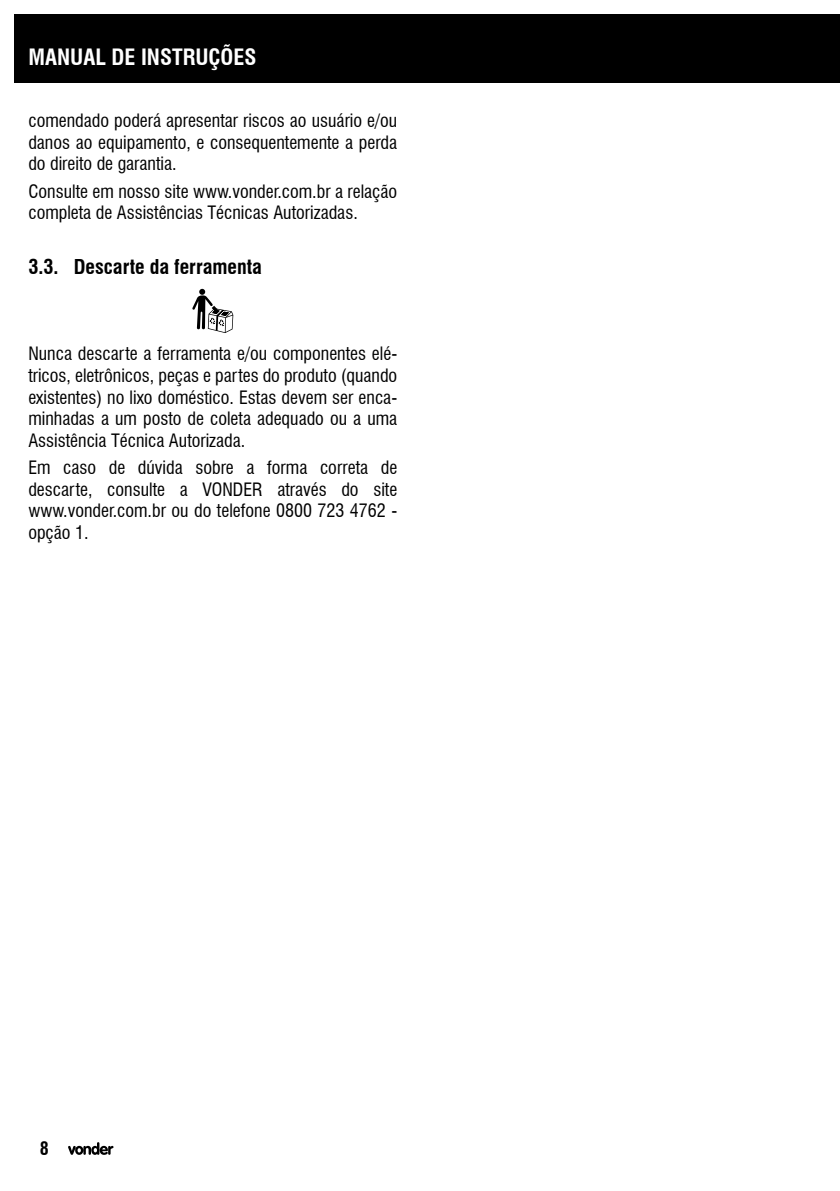
<style>
.page{position:relative;width:840px;height:1191px;background:#fff}
.page>*{position:absolute;margin:0;border:0;box-sizing:border-box;transform-origin:0 0}
.t1{font:700 condensed 22px "Swiss 721 BT";color:#fff}
.t2{font:700 condensed 20px "Swiss 721 BT";color:#000}
.texto{font:condensed 18px/21.6px "Swiss 721 BT";color:#000;text-align:justify}
.t3{font:700 condensed 18px "Swiss 721 BT";color:#000}
</style>
<div class="page">
<svg style="left:192px;top:289px;width:41px;height:44px"></svg>
<div style="left:14px;top:14px;width:825px;height:69px;background:#000"></div>
<svg style="left:68px;top:1142px;width:45px;height:12px"></svg>
<p class="t1" style="left:28px;top:44px;width:229px">MANUAL DE INSTRUÇÕES</p>
<p class="texto" style="left:28px;top:110px;width:370px">comendado poderá apresentar riscos ao usuário e/ou danos ao equipamento, e consequentemente a perda do direito de garantia.</p>
<p class="texto" style="left:28px;top:180px;width:370px">Consulte em nosso site www.vonder.com.br a relação completa de Assistências Técnicas Autorizadas.</p>
<p class="t2" style="left:28px;top:255px;width:235px">3.3. Descarte da ferramenta</p>
<p class="texto" style="left:28px;top:343px;width:370px">Nunca descarte a ferramenta e/ou componentes elé&shy;tricos, eletrônicos, peças e partes do produto (quando existentes) no lixo doméstico. Estas devem ser enca&shy;minhadas a um posto de coleta adequado ou a uma Assistência Técnica Autorizada.</p>
<p class="texto" style="left:28px;top:457px;width:370px">Em caso de dúvida sobre a forma correta de descarte, consulte a VONDER através do site www.vonder.com.br ou do telefone 0800 723 4762 - opção 1.</p>
<p class="t3" style="left:40px;top:1138px;width:10px">8</p>
</div>
